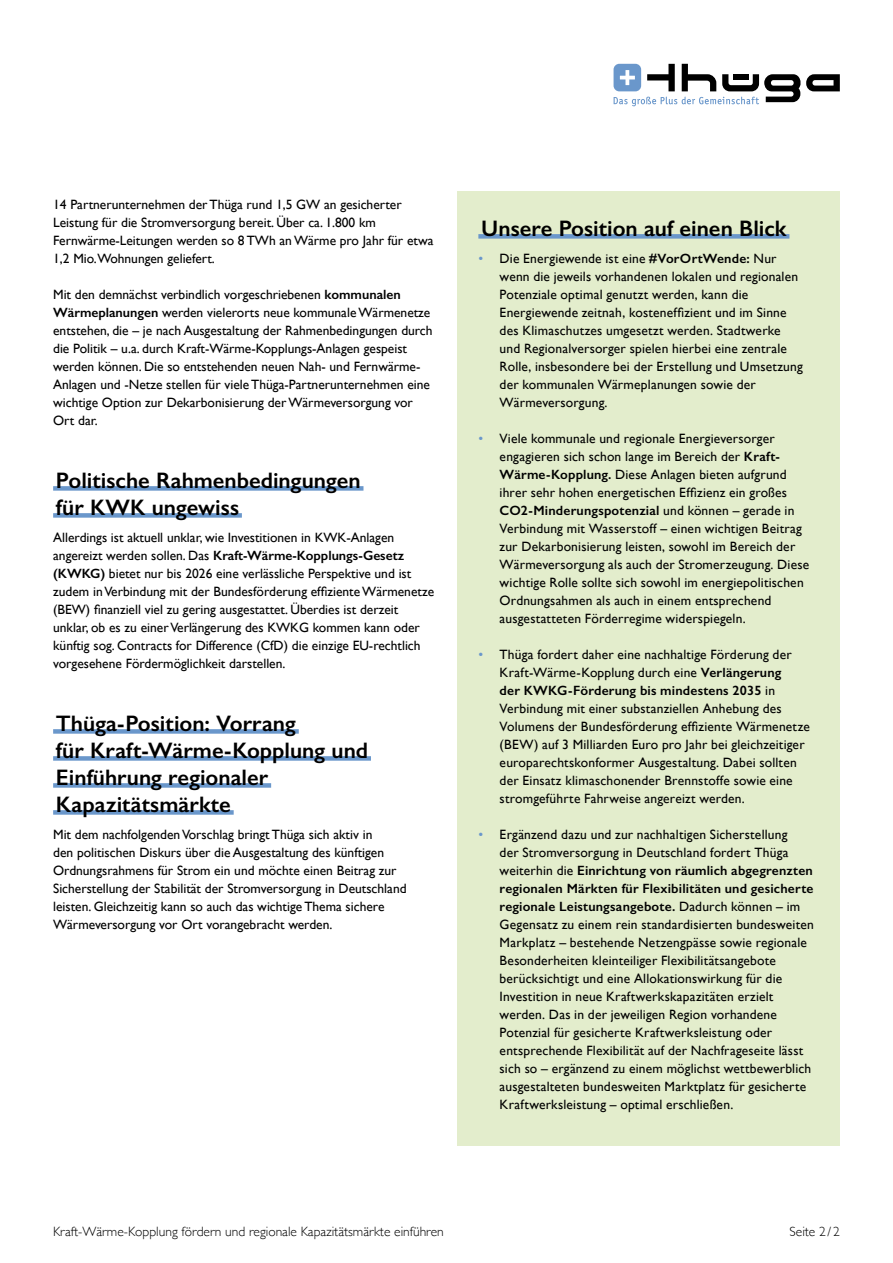
<style>
.page{position:relative;width:893px;height:1263px;background:#fff}
.page>*{position:absolute;margin:0;border:0;box-sizing:border-box;transform-origin:0 0}
.t1{font:600 22.5px/27px "Gill Sans";color:#000}
.t2{font:13.5px/18px "Gill Sans";letter-spacing:.01em;color:#000}
.t3{font:300 13.5px "Gill Sans";color:#000}
.s1{font-weight:600}
.s2{color:#6a97cb}
</style>
<div class="page">
<svg style="left:614px;top:64px;width:226px;height:42px"></svg>
<div style="left:53px;top:486px;width:310px;height:5px;background:#6a97cb"></div>
<div style="left:53px;top:513px;width:189px;height:5px;background:#6a97cb"></div>
<div style="left:53px;top:729px;width:246px;height:5px;background:#6a97cb"></div>
<div style="left:53px;top:756px;width:318px;height:5px;background:#6a97cb"></div>
<div style="left:53px;top:783px;width:218px;height:5px;background:#6a97cb"></div>
<div style="left:53px;top:810px;width:181px;height:5px;background:#6a97cb"></div>
<div style="left:457px;top:191px;width:383px;height:954px;background:#e3edcc"></div>
<div style="left:478px;top:234px;width:311px;height:5px;background:#6a97cb"></div>
<p class="t2" style="left:53px;top:196px;width:382px">14 Partnerunternehmen der Thüga rund 1,5 GW an gesicherter Leistung für die Stromversorgung bereit. Über ca. 1.800 km Fernwärme-Leitungen werden so 8 TWh an Wärme pro Jahr für etwa 1,2 Mio.Wohnungen geliefert.</p>
<p class="t2" style="left:53px;top:286px;width:381px">Mit den demnächst verbindlich vorgeschriebenen <span class="s1">kommunalen Wärmeplanungen</span> werden vielerorts neue kommunale Wärmenetze entstehen, die – je nach Ausgestaltung der Rahmenbedingungen durch die Politik – u.a. durch Kraft-Wärme-Kopplungs-Anlagen gespeist werden können. Die so entstehenden neuen Nah- und Fernwärme-Anlagen und -Netze stellen für viele Thüga-Partnerunternehmen eine wichtige Option zur Dekarbonisierung der Wärmeversorgung vor Ort dar.</p>
<h1 class="t1" style="left:56px;top:467px;width:306px">Politische Rahmenbedingungen für KWK ungewiss</h1>
<p class="t2" style="left:53px;top:529px;width:382px">Allerdings ist aktuell unklar, wie Investitionen in KWK-Anlagen angereizt werden sollen. Das <span class="s1">Kraft-Wärme-Kopplungs-Gesetz (KWKG)</span> bietet nur bis 2026 eine verlässliche Perspektive und ist zudem in Verbindung mit der Bundesförderung effiziente Wärmenetze (BEW) finanziell viel zu gering ausgestattet. Überdies ist derzeit unklar, ob es zu einer Verlängerung des KWKG kommen kann oder künftig sog. Contracts for Difference (CfD) die einzige EU-rechtlich vorgesehene Fördermöglichkeit darstellen.</p>
<h1 class="t1" style="left:56px;top:710px;width:314px">Thüga-Position: Vorrang<br>für Kraft-Wärme-Kopplung und<br>Einführung regionaler<br>Kapazitätsmärkte</h1>
<p class="t2" style="left:53px;top:826px;width:355px">Mit dem nachfolgenden Vorschlag bringt Thüga sich aktiv in<br>den politischen Diskurs über die Ausgestaltung des künftigen Ordnungsrahmens für Strom ein und möchte einen Beitrag zur Sicherstellung der Stabilität der Stromversorgung in Deutschland leisten. Gleichzeitig kann so auch das wichtige Thema sichere Wärmeversorgung vor Ort vorangebracht werden.</p>
<h1 class="t1" style="left:481px;top:215px;width:307px">Unsere Position auf einen Blick</h1>
<p class="t2" style="left:500px;top:250px;width:305px;text-indent:-21px"><span class="s2">•</span> Die Energiewende ist eine <span class="s1">#VorOrtWende:</span> Nur wenn die jeweils vorhandenen lokalen und regionalen Potenziale optimal genutzt werden, kann die Energiewende zeitnah, kosteneffizient und im Sinne des Klimaschutzes umgesetzt werden. Stadtwerke und Regionalversorger spielen hierbei eine zentrale Rolle, insbesondere bei der Erstellung und Umsetzung der kommunalen Wärmeplanungen sowie der Wärmeversorgung.</p>
<p class="t2" style="left:500px;top:430px;width:311px;text-indent:-21px"><span class="s2">•</span> Viele kommunale und regionale Energieversorger engagieren sich schon lange im Bereich der <span class="s1">Kraft-Wärme-Kopplung.</span> Diese Anlagen bieten aufgrund ihrer sehr hohen energetischen Effizienz ein großes <span class="s1">CO2-Minderungspotenzial</span> und können – gerade in Verbindung mit Wasserstoff – einen wichtigen Beitrag zur Dekarbonisierung leisten, sowohl im Bereich der Wärmeversorgung als auch der Stromerzeugung. Diese wichtige Rolle sollte sich sowohl im energiepolitischen Ordnungsahmen als auch in einem entsprechend ausgestatteten Förderregime widerspiegeln.</p>
<p class="t2" style="left:500px;top:646px;width:312px;text-indent:-21px"><span class="s2">•</span> Thüga fordert daher eine nachhaltige Förderung der Kraft-Wärme-Kopplung durch eine <span class="s1">Verlängerung<br>der KWKG-Förderung bis mindestens 2035</span> in Verbindung mit einer substanziellen Anhebung des Volumens der Bundesförderung effiziente Wärmenetze (BEW) auf 3 Milliarden Euro pro Jahr bei gleichzeitiger europarechtskonformer Ausgestaltung. Dabei sollten der Einsatz klimaschonender Brennstoffe sowie eine stromgeführte Fahrweise angereizt werden.</p>
<p class="t2" style="left:500px;top:826px;width:316px;text-indent:-21px"><span class="s2">•</span> Ergänzend dazu und zur nachhaltigen Sicherstellung<br>der Stromversorgung in Deutschland fordert Thüga weiterhin die <span class="s1">Einrichtung von räumlich abgegrenzten regionalen Märkten für Flexibilitäten und gesicherte regionale Leistungsangebote.</span> Dadurch können – im Gegensatz zu einem rein standardisierten bundesweiten Markplatz – bestehende Netzengpässe sowie regionale Besonderheiten kleinteiliger Flexibilitätsangebote berücksichtigt und eine Allokationswirkung für die Investition in neue Kraftwerkskapazitäten erzielt werden. Das in der jeweiligen Region vorhandene Potenzial für gesicherte Kraftwerksleistung oder entsprechende Flexibilität auf der Nachfrageseite lässt sich so – ergänzend zu einem möglichst wettbewerblich ausgestalteten bundesweiten Marktplatz für gesicherte Kraftwerksleistung – optimal erschließen.</p>
<p class="t3" style="left:53px;top:1220px;width:392px">Kraft-Wärme-Kopplung fördern und regionale Kapazitätsmärkte einführen</p>
<p class="t3" style="left:789px;top:1220px;width:52px">Seite 2/ 2</p>
</div>
